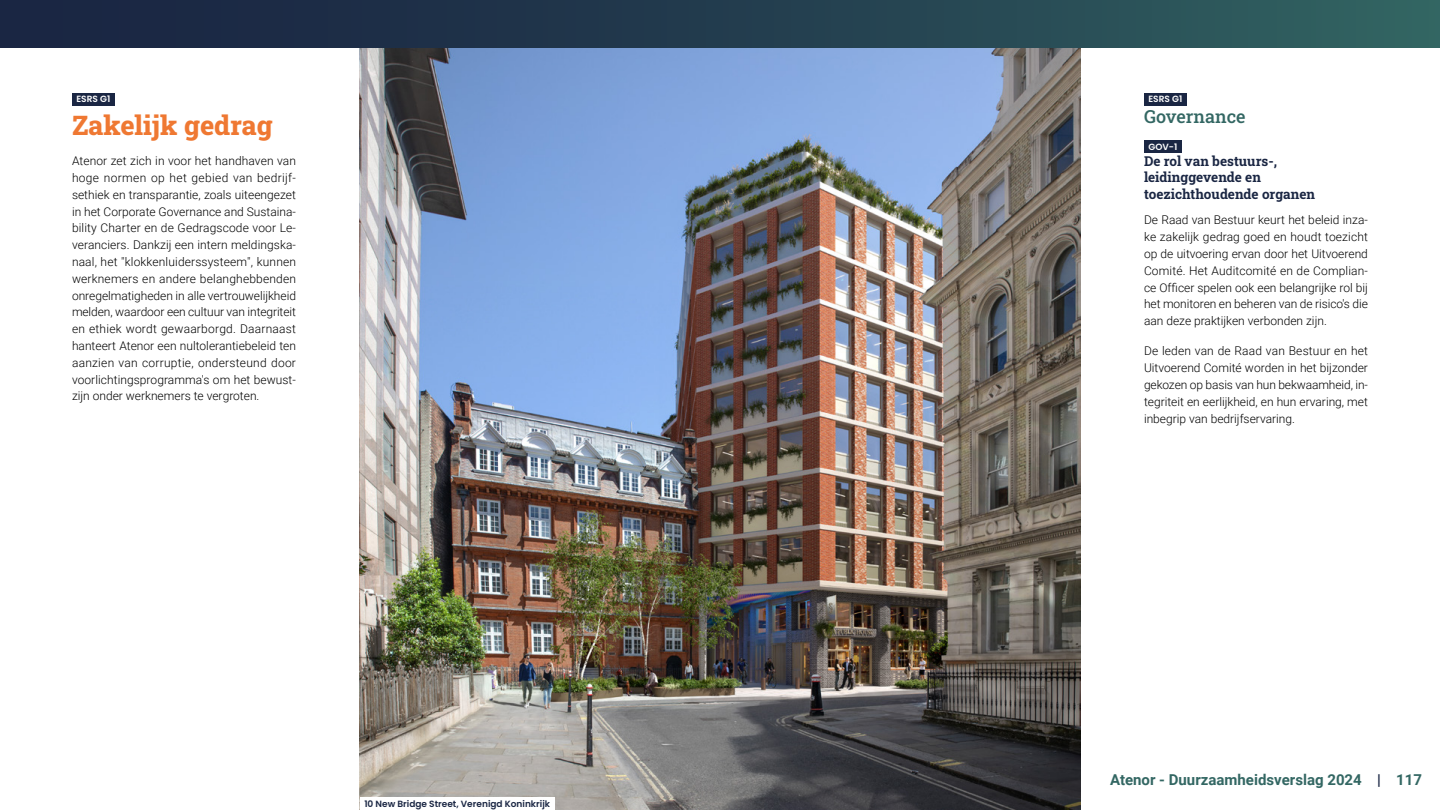
<style>
.page{position:relative;width:1440px;height:810px;background:#fff}
.page>*{position:absolute;margin:0;border:0;box-sizing:border-box;transform-origin:0 0}
.t1{font:27px "Roboto Slab";color:#ef7832}
.t2{font:18px "Roboto Slab";color:#336763}
.t3{font:700 15px "Roboto";color:#336763}
.t4{font:700 13.5px/16.2px "Roboto Slab";color:#1a2643}
.t5{font:300 12px/16.8px "Roboto";color:#000;text-align:justify}
.t6{font:600 9px "Poppins";color:#1a2643}
.t7{font:600 9px "Poppins";color:#fff}
.s1{color:#1a2643}
</style>
<div class="page">
<div style="left:0;top:0;width:1440px;height:810px;background:linear-gradient(to right,#171e3f,#306060)"></div>
<div style="left:0;top:48px;width:1440px;height:762px;background:#fff"></div>
<img style="left:360px;top:48px;width:720px;height:762px">
<div style="left:72px;top:93px;width:43px;height:13px;background:#1a2643"></div>
<div style="left:1144px;top:93px;width:43px;height:13px;background:#1a2643"></div>
<div style="left:1144px;top:141px;width:38px;height:12px;background:#1a2643"></div>
<div style="left:360px;top:798px;width:195px;height:12px;background:#fff"></div>
<p class="t7" style="left:76px;top:94px;width:35px">ESRS G1</p>
<h1 class="t1" style="left:72px;top:107px;width:202px">Zakelijk gedrag</h1>
<p class="t5" style="left:72px;top:152px;width:226px">Atenor zet zich in voor het handhaven van hoge normen op het gebied van bedrijf&shy;sethiek en transparantie, zoals uiteengezet in het Corporate Governance and Sustaina&shy;bility Charter en de Gedragscode voor Le&shy;veranciers. Dankzij een intern meldingska&shy;naal, het "klokkenluiderssysteem", kunnen werknemers en andere belanghebbenden onregelmatigheden in alle vertrouwelijkheid melden, waardoor een cultuur van integriteit en ethiek wordt gewaarborgd. Daarnaast hanteert Atenor een nultolerantiebeleid ten aanzien van corruptie, ondersteund door voorlichtingsprogramma's om het bewust&shy;zijn onder werknemers te vergroten.</p>
<p class="t6" style="left:364px;top:799px;width:187px">10 New Bridge Street, Verenigd Koninkrijk</p>
<p class="t7" style="left:1148px;top:94px;width:35px">ESRS G1</p>
<h2 class="t2" style="left:1144px;top:105px;width:103px">Governance</h2>
<p class="t7" style="left:1148px;top:142px;width:30px">GOV-1</p>
<p class="t4" style="left:1144px;top:153px;width:173px">De rol van bestuurs-, leidinggevende en toezichthoudende organen</p>
<p class="t5" style="left:1144px;top:211px;width:226px">De Raad van Bestuur keurt het beleid inza&shy;ke zakelijk gedrag goed en houdt toezicht op de uitvoering ervan door het Uitvoerend Comité. Het Auditcomité en de Complian&shy;ce Officer spelen ook een belangrijke rol bij het monitoren en beheren van de risico's die aan deze praktijken verbonden zijn.</p>
<p class="t5" style="left:1144px;top:342px;width:226px">De leden van de Raad van Bestuur en het Uitvoerend Comité worden in het bijzonder gekozen op basis van hun bekwaamheid, in&shy;tegriteit en eerlijkheid, en hun ervaring, met inbegrip van bedrijfservaring.</p>
<p class="t3" style="left:1110px;top:769px;width:313px">Atenor - Duurzaamheidsverslag 2024 <span class="s1">|</span> 117</p>
</div>
